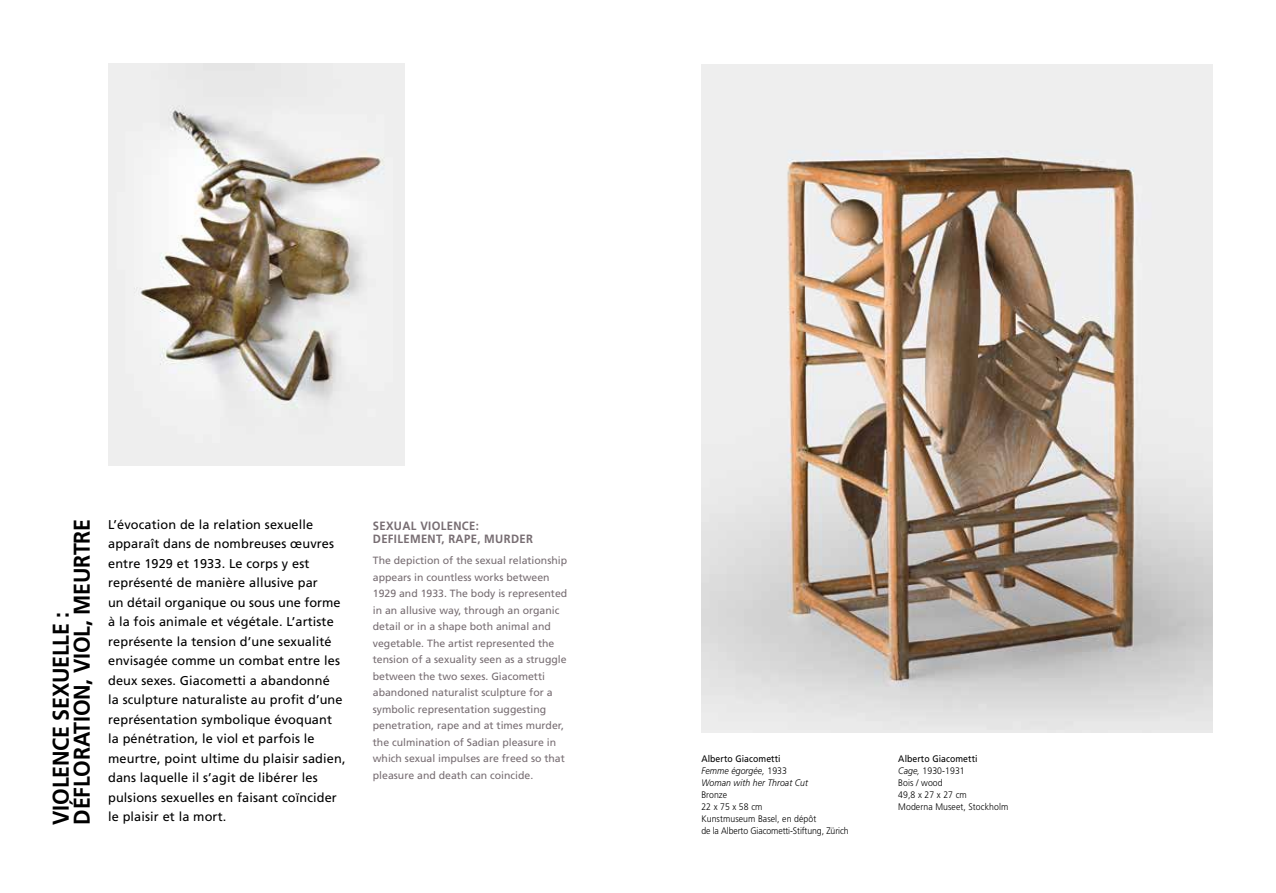
<style>
.page{position:relative;width:1276px;height:893px;background:#fff}
.page>*{position:absolute;margin:0;border:0;box-sizing:border-box;transform-origin:0 0}
.t1{font:700 22.8px "Frutiger";letter-spacing:-.01em;color:#000;scale:.94 1}
.t2{font:12.75px/19.5px "Frutiger";letter-spacing:.01em;color:#000}
.t3{font:700 12px/13.5px "Frutiger";letter-spacing:.03em;color:#776d72;scale:.94 1}
.t4{font:10.5px/16.5px "Frutiger";color:#776d72}
.t5{font:300 9.45px/12px "Frutiger";letter-spacing:-.01em;color:#000;scale:.92 1}
.t6{font:300 9.45px/12px "Frutiger";letter-spacing:.01em;color:#000;scale:.92 1}
.t7{font:italic 300 9.45px/12px "Frutiger";letter-spacing:.01em;color:#000;scale:.92 1}
.s1{font-weight:400;font-style:normal}
.s2{font-style:normal}
.s3{font-weight:400}
.s4{font-style:italic}
</style>
<div class="page">
<img style="left:108px;top:64px;width:296px;height:402px">
<img style="left:701px;top:65px;width:511px;height:667px">
<h1 class="t1" style="left:68px;top:825px;width:327px;rotate:-90deg">DÉFLORATION, VIOL, MEURTRE</h1>
<h1 class="t1" style="left:47px;top:825px;width:228px;rotate:-90deg">VIOLENCE SEXUELLE :</h1>
<p class="t2" style="left:108px;top:514px;width:239px">L’évocation de la relation sexuelle apparaît dans de nombreuses œuvres entre 1929 et 1933. Le corps y est représenté de manière allusive par<br>un détail organique ou sous une forme à la fois animale et végétale. L’artiste représente la tension d’une sexualité envisagée comme un combat entre les deux sexes. Giacometti a abandonné<br>la sculpture naturaliste au profit d’une représentation symbolique évoquant la pénétration, le viol et parfois le meurtre, point ultime du plaisir sadien, dans laquelle il s’agit de libérer les pulsions sexuelles en faisant coïncider</p>
<p class="t2" style="left:108px;top:807px;width:120px">le plaisir et la mort.</p>
<p class="t3" style="left:373px;top:518px;width:172px">SEXUAL VIOLENCE:<br>DEFILEMENT, RAPE, MURDER</p>
<p class="t4" style="left:373px;top:552px;width:196px">The depiction of the sexual relationship appears in countless works between 1929 and 1933. The body is represented in an allusive way, through an organic detail or in a shape both animal and vegetable. The artist represented the tension of a sexuality seen as a struggle between the two sexes. Giacometti abandoned naturalist sculpture for a symbolic representation suggesting penetration, rape and at times murder, the culmination of Sadian pleasure in which sexual impulses are freed so that pleasure and death can coincide.</p>
<p class="t7" style="left:701px;top:752px;width:117px"><span class="s1">Alberto Giacometti<br></span>Femme égorgée, <span class="s2">1933<br></span>Woman with her Throat Cut</p>
<p class="t5" style="left:701px;top:788px;width:162px">Bronze<br>22 x 75 x 58 cm<br>Kunstmuseum Basel, en dépôt<br>de la Alberto Giacometti-Stiftung, Zürich</p>
<p class="t6" style="left:898px;top:753px;width:121px"><span class="s3">Alberto Giacometti<br></span><span class="s4">Cage,</span> 1930-1931<br>Bois / wood<br>49,8 x 27 x 27 cm<br>Moderna Museet, Stockholm</p>
</div>
